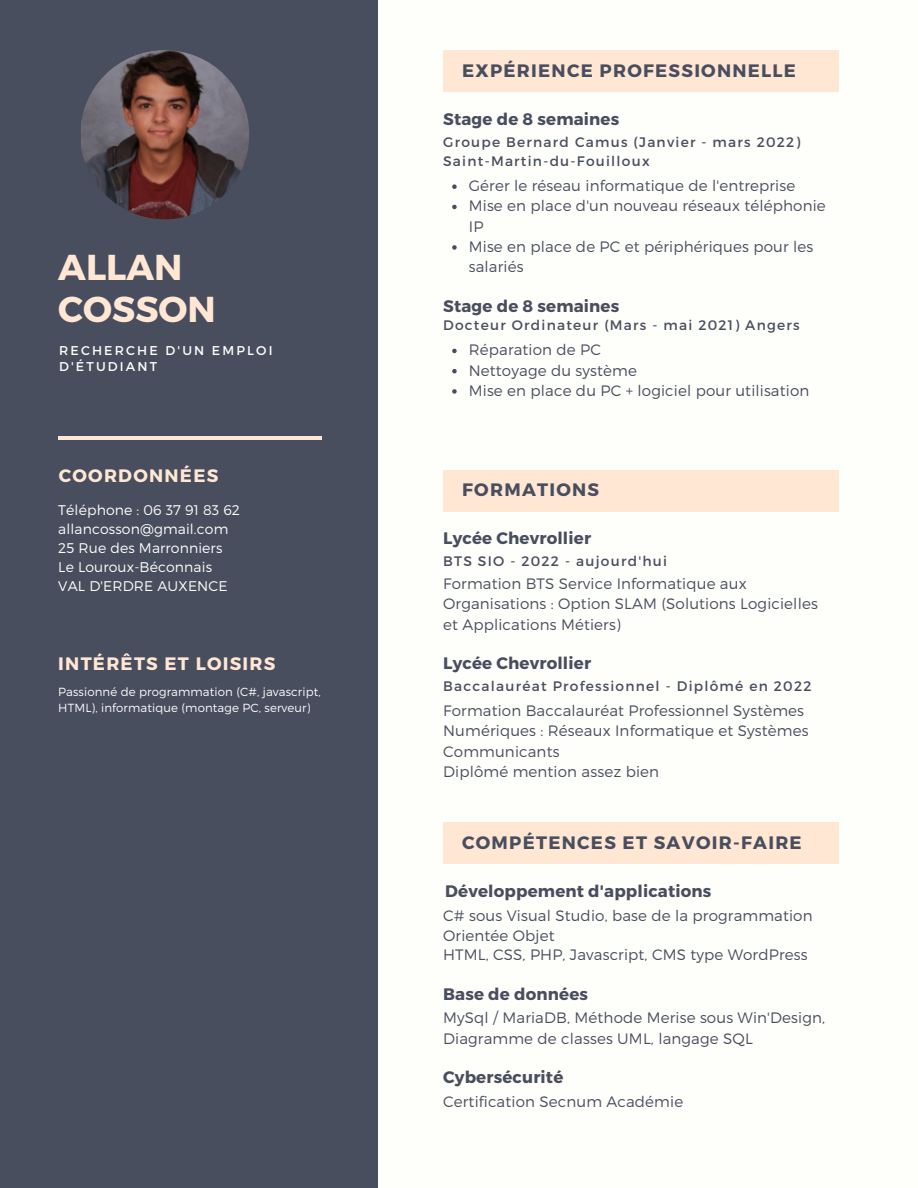
<style>
.page{position:relative;width:918px;height:1188px;background:#fefefa}
.page>*{position:absolute;margin:0;border:0;box-sizing:border-box;transform-origin:0 0}
.t1{font:700 36px/42.8px "Montserrat";color:#ffe7d4}
.t2{font:700 18px "Montserrat";letter-spacing:.07em;color:#494e5f}
.t3{font:700 18px "Montserrat";letter-spacing:.07em;color:#ffe7d4}
.t4{font:700 16.65px "Montserrat";letter-spacing:.01em;color:#494e5f}
.t5{font:300 15px/20.2px "Montserrat";letter-spacing:.01em;color:#494e5f}
.t6{font:300 13.95px/19.2px "Montserrat";letter-spacing:.01em;color:#fefefa}
.t7{font:13.8px/19.2px "Montserrat";letter-spacing:.09em;color:#494e5f}
.t8{font:12.75px/16.8px "Montserrat";letter-spacing:.17em;color:#fefefa}
.t9{font:300 11.7px/15.8px "Montserrat";letter-spacing:.01em;color:#fefefa}
</style>
<div class="page">
<div style="left:0;top:0;width:377px;height:1188px;background:#494e5f"></div>
<div style="left:443px;top:50px;width:396px;height:42px;background:#ffe7d4"></div>
<hr style="left:58px;top:437px;width:264px;height:3px;background:#ffe7d4">
<div style="left:443px;top:470px;width:396px;height:41px;background:#ffe7d4"></div>
<img style="left:80px;top:50px;width:169px;height:169px;border-radius:50%">
<svg style="left:452px;top:349px;width:5px;height:4px"></svg>
<svg style="left:452px;top:369px;width:5px;height:4px"></svg>
<svg style="left:452px;top:389px;width:5px;height:5px"></svg>
<svg style="left:452px;top:184px;width:5px;height:5px"></svg>
<svg style="left:452px;top:205px;width:5px;height:4px"></svg>
<svg style="left:452px;top:245px;width:5px;height:5px"></svg>
<div style="left:443px;top:823px;width:396px;height:41px;background:#ffe7d4"></div>
<h1 class="t1" style="left:58px;top:244px;width:159px">ALLAN<br>COSSON</h1>
<p class="t8" style="left:59px;top:341px;width:215px">RECHERCHE D'UN EMPLOI<br>D'ÉTUDIANT</p>
<p class="t3" style="left:59px;top:464px;width:161px">COORDONNÉES</p>
<p class="t6" style="left:58px;top:499px;width:183px">Téléphone : 06 37 91 83 62 allancosson@gmail.com<br>25 Rue des Marronniers<br>Le Louroux-Béconnais<br>VAL D'ERDRE AUXENCE</p>
<p class="t3" style="left:58px;top:652px;width:219px">INTÉRÊTS ET LOISIRS</p>
<p class="t9" style="left:58px;top:684px;width:264px">Passionné de programmation (C#, javascript,<br>HTML), informatique (montage PC, serveur)</p>
<p class="t2" style="left:462px;top:58px;width:335px">EXPÉRIENCE PROFESSIONNELLE</p>
<p class="t4" style="left:443px;top:108px;width:178px">Stage de 8 semaines</p>
<p class="t7" style="left:443px;top:132px;width:359px">Groupe Bernard Camus (Janvier - mars 2022)<br>Saint-Martin-du-Fouilloux</p>
<p class="t5" style="left:469px;top:175px;width:358px">Gérer le réseau informatique de l'entreprise<br>Mise en place d'un nouveau réseaux téléphonie<br>IP<br>Mise en place de PC et périphériques pour les salariés</p>
<p class="t4" style="left:443px;top:295px;width:178px">Stage de 8 semaines</p>
<p class="t7" style="left:443px;top:315px;width:358px">Docteur Ordinateur (Mars - mai 2021) Angers</p>
<p class="t5" style="left:469px;top:339px;width:342px">Réparation de PC<br>Nettoyage du système<br>Mise en place du PC + logiciel pour utilisation</p>
<p class="t2" style="left:462px;top:478px;width:138px">FORMATIONS</p>
<p class="t4" style="left:443px;top:528px;width:149px">Lycée Chevrollier</p>
<p class="t7" style="left:443px;top:551px;width:225px">BTS SIO - 2022 - aujourd'hui</p>
<p class="t5" style="left:443px;top:573px;width:376px">Formation BTS Service Informatique aux<br>Organisations : Option SLAM (Solutions Logicielles et Applications Métiers)</p>
<p class="t4" style="left:443px;top:652px;width:149px">Lycée Chevrollier</p>
<p class="t5" style="left:443px;top:700px;width:367px">Formation Baccalauréat Professionnel Systèmes Numériques : Réseaux Informatique et Systèmes Communicants<br>Diplômé mention assez bien</p>
<p class="t7" style="left:443px;top:676px;width:370px">Baccalauréat Professionnel - Diplômé en 2022</p>
<p class="t2" style="left:462px;top:831px;width:341px">COMPÉTENCES ET SAVOIR-FAIRE</p>
<p class="t4" style="left:445px;top:880px;width:268px">Développement d'applications</p>
<p class="t5" style="left:443px;top:905px;width:371px">C# sous Visual Studio, base de la programmation<br>Orientée Objet</p>
<p class="t5" style="left:443px;top:944px;width:366px">HTML, CSS, PHP, Javascript, CMS type WordPress</p>
<p class="t4" style="left:443px;top:983px;width:146px">Base de données</p>
<p class="t5" style="left:443px;top:1007px;width:383px">MySql / MariaDB, Méthode Merise sous Win'Design,<br>Diagramme de classes UML, langage SQL</p>
<p class="t4" style="left:443px;top:1066px;width:122px">Cybersécurité</p>
<p class="t5" style="left:443px;top:1091px;width:242px">Certification Secnum Académie</p>
</div>
